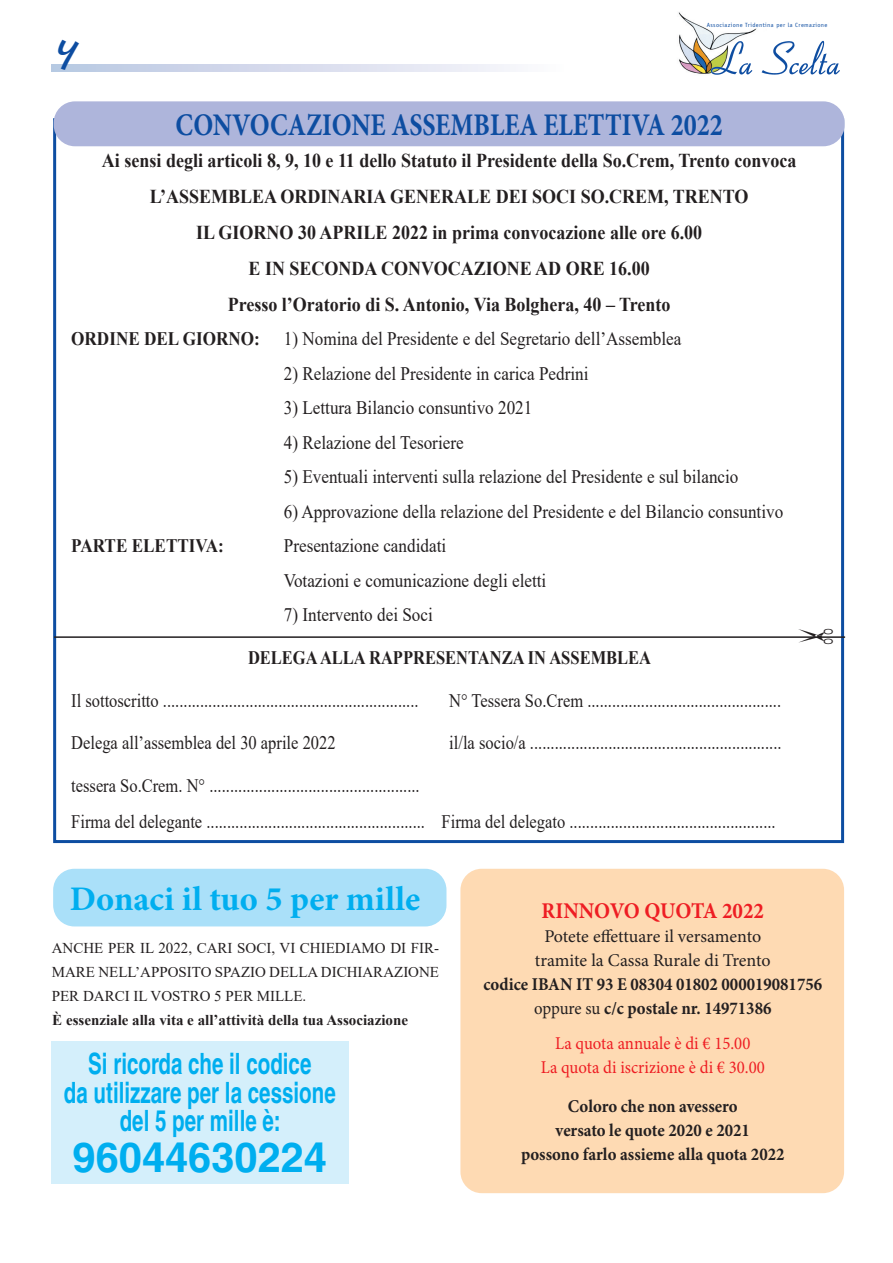
<style>
.page{position:relative;width:893px;height:1263px;background:#fff}
.page>*{position:absolute;margin:0;border:0;box-sizing:border-box;transform-origin:0 0}
.t1{font:48px "Jikharev";color:#0d4da1}
.t2{font:700 41.55px "Helvetica";color:#00aeef}
.t3{font:700 34.5px "Minion Pro";color:#00aeef}
.t4{font:700 31.5px "Minion Pro";color:#0d4da1;scale:.83 1}
.t5{font:700 29.4px "Helvetica";color:#00aeef;scale:.7 1}
.t6{font:25.8px "Mini Pics";color:#231f20;scale:.92 1}
.t7{font:700 22.5px "Minion Pro";color:#ee1d23;scale:.93 1}
.t8{font:700 19.65px "Times New Roman";color:#231f20;scale:.92 1}
.t9{font:19.05px "Times New Roman";color:#231f20;scale:.87 1}
.t10{font:19.05px "Times New Roman";color:#231f20;scale:.9 1}
.t11{font:700 19.05px "Times New Roman";color:#231f20;scale:.87 1}
.t12{font:700 19.05px "Times New Roman";color:#231f20;scale:.9 1}
.t13{font:700 18px "Minion Pro";color:#231f20;scale:.93 1}
.t14{font:18px "Minion Pro";letter-spacing:-.005em;color:#231f20}
.t15{font:18px "Minion Pro";color:#ee1d23;scale:.93 1}
.t16{font:15px/24px "Times New Roman";color:#231f20;text-align:justify}
.t17{font:700 15px "Times New Roman";color:#231f20}
.t18{font:6px "Officina San ITC";letter-spacing:.06em;color:#0d4da1;scale:1.04 1}
.s1{font-weight:400}
</style>
<div class="page">
<svg style="left:51px;top:65px;width:459px;height:6px;background:#d6dced"></svg>
<img style="left:678px;top:12px;width:79px;height:62px">
<img style="left:711px;top:40px;width:129px;height:35px">
<div style="left:53px;top:869px;width:393px;height:57px;background:#aae0f9;border-radius:21px"></div>
<div style="left:54px;top:101px;width:791px;height:45px;background:#aeb5db;border-radius:21px"></div>
<hr style="left:54px;top:636px;width:791px;height:2px;background:#231f20">
<div style="left:51px;top:1041px;width:298px;height:143px;background:#d4effb"></div>
<div style="left:460px;top:869px;width:384px;height:324px;background:#fedab3;border-radius:21px"></div>
<h1 class="t1" style="left:49px;top:29px;width:26px">4</h1>
<p class="t18" style="left:707px;top:22px;width:118px">Associazione Tridentina per la Cremazione</p>
<p class="t4" style="left:176px;top:103px;width:661px">CONVOCAZIONE ASSEMBLEA ELETTIVA 2022</p>
<p class="t8" style="left:102px;top:146px;width:756px">Ai sensi degli articoli 8, 9, 10 e 11 dello Statuto il Presidente della So.Crem, Trento convoca</p>
<p class="t8" style="left:150px;top:182px;width:652px">L’ASSEMBLEA ORDINARIA GENERALE DEI SOCI SO.CREM, TRENTO</p>
<p class="t8" style="left:196px;top:218px;width:552px">IL GIORNO 30 APRILE 2022 in prima convocazione alle ore 6.00</p>
<p class="t8" style="left:249px;top:254px;width:438px">E IN SECONDA CONVOCAZIONE AD ORE 16.00</p>
<p class="t8" style="left:228px;top:290px;width:483px">Presso l’Oratorio di S. Antonio, Via Bolghera, 40 – Trento</p>
<p class="t12" style="left:71px;top:325px;width:211px">ORDINE DEL GIORNO:</p>
<p class="t10" style="left:284px;top:325px;width:443px">1) Nomina del Presidente e del Segretario dell’Assemblea</p>
<p class="t10" style="left:284px;top:360px;width:340px">2) Relazione del Presidente in carica Pedrini</p>
<p class="t10" style="left:284px;top:394px;width:278px">3) Lettura Bilancio consuntivo 2021</p>
<p class="t10" style="left:284px;top:429px;width:201px">4) Relazione del Tesoriere</p>
<p class="t10" style="left:284px;top:463px;width:507px">5) Eventuali interventi sulla relazione del Presidente e sul bilancio</p>
<p class="t10" style="left:284px;top:498px;width:556px">6) Approvazione della relazione del Presidente e del Bilancio consuntivo</p>
<p class="t12" style="left:71px;top:532px;width:171px">PARTE ELETTIVA:</p>
<p class="t10" style="left:284px;top:532px;width:182px">Presentazione candidati</p>
<p class="t10" style="left:284px;top:567px;width:293px">Votazioni e comunicazione degli eletti</p>
<p class="t10" style="left:284px;top:601px;width:167px">7) Intervento dei Soci</p>
<p class="t11" style="left:248px;top:644px;width:465px">DELEGA ALLA RAPPRESENTANZA IN ASSEMBLEA</p>
<p class="t9" style="left:71px;top:687px;width:401px">Il sottoscritto ..............................................................</p>
<p class="t9" style="left:449px;top:687px;width:383px">N° Tessera So.Crem ...............................................</p>
<p class="t9" style="left:71px;top:729px;width:305px">Delega all’assemblea del 30 aprile 2022</p>
<p class="t9" style="left:449px;top:729px;width:383px">il/la socio/a .............................................................</p>
<p class="t9" style="left:71px;top:772px;width:402px">tessera So.Crem. N° ...................................................</p>
<p class="t9" style="left:71px;top:808px;width:811px">Firma del delegante ..................................................... Firma del delegato ..................................................</p>
<p class="t6" style="left:834px;top:655px;width:42px;rotate:-180deg">h</p>
<p class="t3" style="left:70px;top:875px;width:352px">Donaci il tuo 5 per mille</p>
<p class="t16" style="left:52px;top:935px;width:389px">ANCHE PER IL 2022, CARI SOCI, VI CHIEDIAMO DI FIR-MARE NELL’APPOSITO SPAZIO DELLA DICHIARAZIONE PER DARCI IL VOSTRO 5 PER MILLE.</p>
<p class="t17" style="left:52px;top:1009px;width:358px">È essenziale alla vita e all’attività della tua Associazione</p>
<p class="t5" style="left:88px;top:1046px;width:320px">Si ricorda che il codice</p>
<p class="t5" style="left:64px;top:1074px;width:390px">da utilizzare per la cessione</p>
<p class="t5" style="left:120px;top:1103px;width:232px">del 5 per mille è:</p>
<p class="t2" style="left:73px;top:1132px;width:256px">96044630224</p>
<p class="t7" style="left:542px;top:895px;width:241px">RINNOVO QUOTA 2022</p>
<p class="t14" style="left:544px;top:924px;width:218px">Potete effettuare il versamento</p>
<p class="t14" style="left:535px;top:948px;width:237px">tramite la Cassa Rurale di Trento</p>
<p class="t13" style="left:483px;top:972px;width:366px">codice IBAN IT 93 E 08304 01802 000019081756</p>
<p class="t13" style="left:534px;top:996px;width:257px"><span class="s1">oppure su</span> c/c postale nr. 14971386</p>
<p class="t15" style="left:555px;top:1031px;width:211px">La quota annuale è di € 15.00</p>
<p class="t15" style="left:541px;top:1055px;width:242px">La quota di iscrizione è di € 30.00</p>
<p class="t13" style="left:568px;top:1093px;width:184px">Coloro che non avessero</p>
<p class="t13" style="left:556px;top:1117px;width:210px">versato le quote 2020 e 2021</p>
<p class="t13" style="left:521px;top:1141px;width:285px">possono farlo assieme alla quota 2022</p>
</div>
